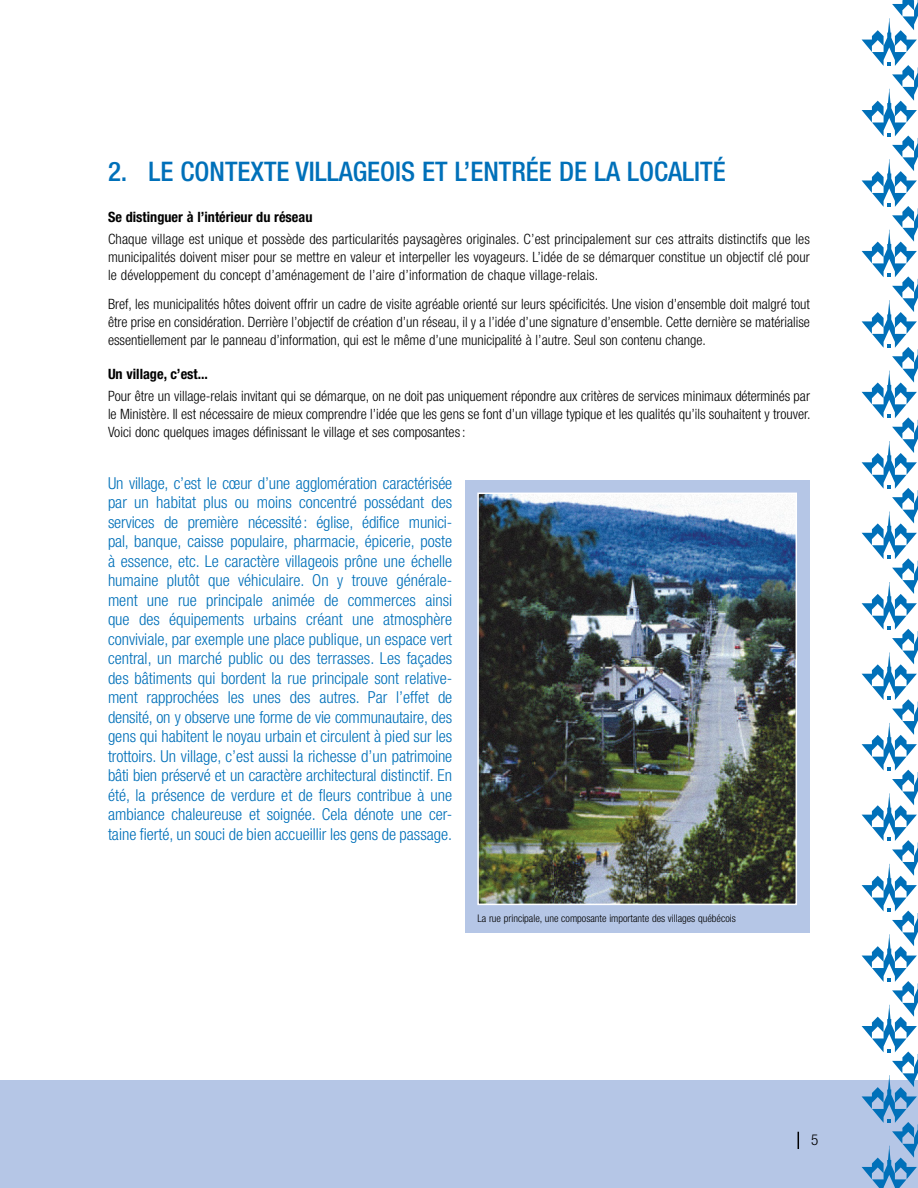
<style>
.page{position:relative;width:918px;height:1188px;background:#fff}
.page>*{position:absolute;margin:0;border:0;box-sizing:border-box;transform-origin:0 0}
.t1{font:500 condensed 27px "Helvetica Neue LT Std";color:#0070b9}
.t2{font:300 condensed 16.5px/19.5px "Helvetica Neue";color:#0070b9;text-align:justify}
.t3{font:300 condensed 15px "Helvetica Neue";color:#000}
.t4{font:300 condensed 14.25px/18px "Helvetica Neue";color:#000;text-align:justify}
.t5{font:700 condensed 14.25px "Helvetica Neue LT Std";color:#000}
.t6{font:300 condensed 10.5px "Helvetica Neue";color:#000}
</style>
<div class="page">
<hr style="left:0;top:1081px;width:1px;height:107px;background:#b5c6e6">
<div style="left:1px;top:1081px;width:917px;height:107px;background:#b5c6e6"></div>
<svg style="left:862px;top:0;width:56px;height:1188px"></svg>
<svg style="left:798px;top:1132px;width:1px;height:17px"></svg>
<div style="left:466px;top:481px;width:344px;height:452px;background:#b5c6e6"></div>
<img style="left:480px;top:496px;width:314px;height:406px">
<div style="left:477px;top:493px;width:320px;height:412px;border:2px solid #fff"></div>
<h1 class="t1" style="left:108px;top:156px;width:619px">2. LE CONTEXTE VILLAGEOIS ET L’ENTRÉE DE LA LOCALITÉ</h1>
<p class="t5" style="left:108px;top:208px;width:206px">Se distinguer à l’intérieur du réseau</p>
<p class="t4" style="left:108px;top:230px;width:703px">Chaque village est unique et possède des particularités paysagères originales. C’est principalement sur ces attraits distinctifs que les municipalités doivent miser pour se mettre en valeur et interpeller les voyageurs. L’idée de se démarquer constitue un objectif clé pour le développement du concept d’aménagement de l’aire d’information de chaque village-relais.</p>
<p class="t4" style="left:108px;top:295px;width:704px">Bref, les municipalités hôtes doivent offrir un cadre de visite agréable orienté sur leurs spécificités. Une vision d’ensemble doit malgré tout être prise en considération. Derrière l’objectif de création d’un réseau, il y a l’idée d’une signature d’ensemble. Cette dernière se matérialise essentiellement par le panneau d’information, qui est le même d’une municipalité à l’autre. Seul son contenu change.</p>
<p class="t5" style="left:108px;top:365px;width:102px">Un village, c’est...</p>
<p class="t4" style="left:108px;top:387px;width:704px">Pour être un village-relais invitant qui se démarque, on ne doit pas uniquement répondre aux critères de services minimaux déterminés par le Ministère. Il est nécessaire de mieux comprendre l’idée que les gens se font d’un village typique et les qualités qu’ils souhaitent y trouver.<br>Voici donc quelques images définissant le village et ses composantes:</p>
<p class="t2" style="left:108px;top:473px;width:346px">Un village, c’est le cœur d’une agglomération caractérisée par un habitat plus ou moins concentré possédant des services de première nécessité: église, édifice munici&shy;pal, banque, caisse populaire, pharmacie, épicerie, poste à essence, etc. Le caractère villageois prône une échelle humaine plutôt que véhiculaire. On y trouve générale&shy;ment une rue principale animée de commerces ainsi que des équipements urbains créant une atmosphère conviviale, par exemple une place publique, un espace vert central, un marché public ou des terrasses. Les façades des bâtiments qui bordent la rue principale sont relative&shy;ment rapprochées les unes des autres. Par l’effet de densité, on y observe une forme de vie communautaire, des gens qui habitent le noyau urbain et circulent à pied sur les trottoirs. Un village, c’est aussi la richesse d’un patrimoine bâti bien préservé et un caractère architectural distinctif. En été, la présence de verdure et de fleurs contribue à une ambiance chaleureuse et soignée. Cela dénote une cer&shy;taine fierté, un souci de bien accueillir les gens de passage.</p>
<p class="t6" style="left:477px;top:913px;width:260px">La rue principale, une composante importante des villages québécois</p>
<p class="t3" style="left:811px;top:1131px;width:9px">5</p>
</div>
